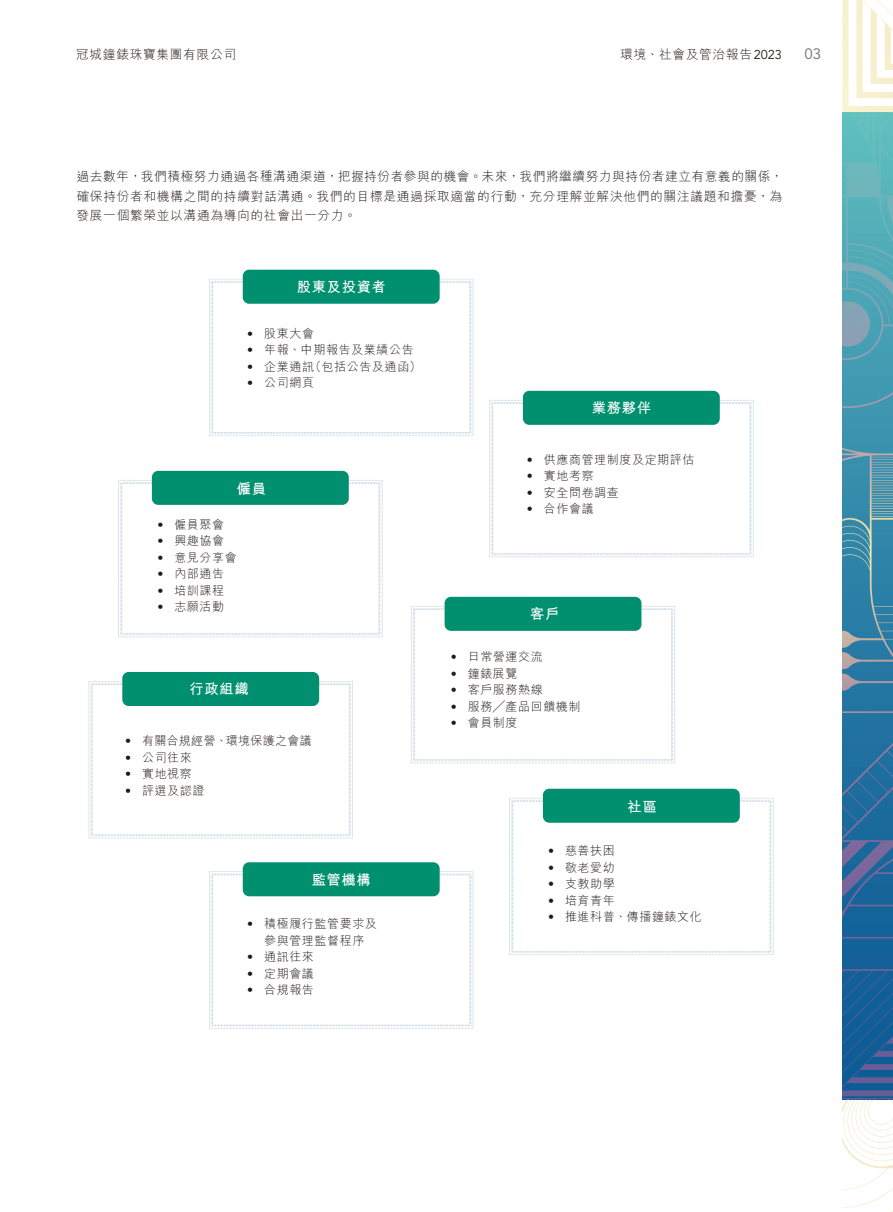
<style>
.page{position:relative;width:893px;height:1212px;background:#fff}
.page>*{position:absolute;margin:0;border:0;box-sizing:border-box;transform-origin:0 0}
.t1{font:15px "Avenir LT Std";color:#7e7e7e}
.t2{font:700 14.25px "M Hei HK";letter-spacing:.05em;color:#fff}
.t3{font:300 12.75px/19.5px "M Hei HK";letter-spacing:.05em;color:#231916;text-align:justify}
.t4{font:300 12px/16.5px "M Hei HK";letter-spacing:.05em;color:#231916;text-align:center}
.t5{font:300 12px "M Hei HK";letter-spacing:.025em;color:#231916}
.s1{font-family:"Avenir LT Std";font-weight:400}
</style>
<div class="page">
<svg style="left:842px;top:1100px;width:51px;height:112px"></svg>
<svg style="left:842px;top:0;width:51px;height:112px"></svg>
<svg style="left:842px;top:112px;width:51px;height:987px;background:#3c85a6"></svg>
<svg style="left:842px;top:301px;width:28px;height:46px"></svg>
<svg style="left:489px;top:400px;width:264px;height:157px"></svg>
<div style="left:523px;top:391px;width:197px;height:34px;background:#008f6f;border-radius:6px"></div>
<svg style="left:209px;top:279px;width:264px;height:157px"></svg>
<div style="left:243px;top:270px;width:197px;height:34px;background:#008f6f;border-radius:6px"></div>
<svg style="left:411px;top:606px;width:264px;height:157px"></svg>
<div style="left:445px;top:597px;width:196px;height:34px;background:#008f6f;border-radius:6px"></div>
<svg style="left:118px;top:480px;width:264px;height:157px"></svg>
<div style="left:152px;top:471px;width:197px;height:34px;background:#008f6f;border-radius:6px"></div>
<svg style="left:509px;top:798px;width:264px;height:157px"></svg>
<div style="left:543px;top:789px;width:197px;height:34px;background:#008f6f;border-radius:6px"></div>
<svg style="left:89px;top:681px;width:264px;height:157px"></svg>
<div style="left:122px;top:672px;width:197px;height:34px;background:#008f6f;border-radius:6px"></div>
<svg style="left:209px;top:871px;width:264px;height:157px"></svg>
<div style="left:243px;top:862px;width:197px;height:34px;background:#008f6f;border-radius:6px"></div>
<p class="t3" style="left:76px;top:44px;width:162px">冠城鐘錶珠寶集團有限公司</p>
<p class="t3" style="left:620px;top:44px;width:163px">環境、社會及管治報告<span class="s1">2023</span></p>
<p class="t1" style="left:804px;top:45px;width:18px">03</p>
<p class="t3" style="left:77px;top:167px;width:708px">過去數年，我們積極努力通過各種溝通渠道，把握持份者參與的機會。未來，我們將繼續努力與持份者建立有意義的關係，確保持份者和機構之間的持續對話溝通。我們的目標是通過採取適當的行動，充分理解並解決他們的關注議題和擔憂，為發展一個繁榮並以溝通為導向的社會出一分力。</p>
<p class="t2" style="left:297px;top:276px;width:91px">股東及投資者</p>
<p class="t4" style="left:247px;top:325px;width:68px"><span class="s1">•</span> 股東大會</p>
<p class="t4" style="left:247px;top:342px;width:168px"><span class="s1">•</span> 年報、中期報告及業績公告</p>
<p class="t4" style="left:247px;top:358px;width:175px"><span class="s1">•</span> 企業通訊（包括公告及通函）</p>
<p class="t4" style="left:247px;top:375px;width:68px"><span class="s1">•</span> 公司網頁</p>
<p class="t2" style="left:237px;top:478px;width:31px">僱員</p>
<p class="t4" style="left:157px;top:516px;width:68px"><span class="s1">•</span> 僱員聚會</p>
<p class="t4" style="left:157px;top:532px;width:68px"><span class="s1">•</span> 興趣協會</p>
<p class="t4" style="left:157px;top:549px;width:81px"><span class="s1">•</span> 意見分享會</p>
<p class="t4" style="left:157px;top:565px;width:68px"><span class="s1">•</span> 內部通告</p>
<p class="t4" style="left:157px;top:582px;width:68px"><span class="s1">•</span> 培訓課程</p>
<p class="t4" style="left:157px;top:598px;width:68px"><span class="s1">•</span> 志願活動</p>
<p class="t2" style="left:190px;top:678px;width:61px">行政組織</p>
<p class="t5" style="left:125px;top:735px;width:188px"><span class="s1">•</span> 有關合規經營、環境保護之會議</p>
<p class="t4" style="left:125px;top:749px;width:68px"><span class="s1">•</span> 公司往來</p>
<p class="t4" style="left:125px;top:765px;width:68px"><span class="s1">•</span> 實地視察</p>
<p class="t4" style="left:125px;top:782px;width:81px"><span class="s1">•</span> 評選及認證</p>
<p class="t2" style="left:312px;top:869px;width:61px">監管機構</p>
<p class="t4" style="left:247px;top:915px;width:131px"><span class="s1">•</span> 積極履行監管要求及參與管理監督程序</p>
<p class="t4" style="left:247px;top:948px;width:68px"><span class="s1">•</span> 通訊往來</p>
<p class="t4" style="left:247px;top:965px;width:68px"><span class="s1">•</span> 定期會議</p>
<p class="t4" style="left:247px;top:981px;width:68px"><span class="s1">•</span> 合規報告</p>
<p class="t2" style="left:592px;top:398px;width:61px">業務夥伴</p>
<p class="t4" style="left:527px;top:451px;width:169px"><span class="s1">•</span> 供應商管理制度及定期評估</p>
<p class="t4" style="left:527px;top:467px;width:68px"><span class="s1">•</span> 實地考察</p>
<p class="t4" style="left:527px;top:484px;width:94px"><span class="s1">•</span> 安全問卷調查</p>
<p class="t4" style="left:527px;top:500px;width:68px"><span class="s1">•</span> 合作會議</p>
<p class="t2" style="left:530px;top:603px;width:31px">客戶</p>
<p class="t4" style="left:451px;top:648px;width:94px"><span class="s1">•</span> 日常營運交流</p>
<p class="t4" style="left:451px;top:665px;width:68px"><span class="s1">•</span> 鐘錶展覽</p>
<p class="t4" style="left:451px;top:681px;width:94px"><span class="s1">•</span> 客戶服務熱線</p>
<p class="t4" style="left:451px;top:698px;width:131px"><span class="s1">•</span> 服務╱產品回饋機制</p>
<p class="t4" style="left:451px;top:714px;width:68px"><span class="s1">•</span> 會員制度</p>
<p class="t2" style="left:627px;top:796px;width:31px">社區</p>
<p class="t4" style="left:548px;top:842px;width:68px"><span class="s1">•</span> 慈善扶困</p>
<p class="t4" style="left:548px;top:859px;width:68px"><span class="s1">•</span> 敬老愛幼</p>
<p class="t4" style="left:548px;top:875px;width:68px"><span class="s1">•</span> 支教助學</p>
<p class="t4" style="left:548px;top:892px;width:68px"><span class="s1">•</span> 培育青年</p>
<p class="t4" style="left:548px;top:908px;width:155px"><span class="s1">•</span> 推進科普、傳播鐘錶文化</p>
</div>
